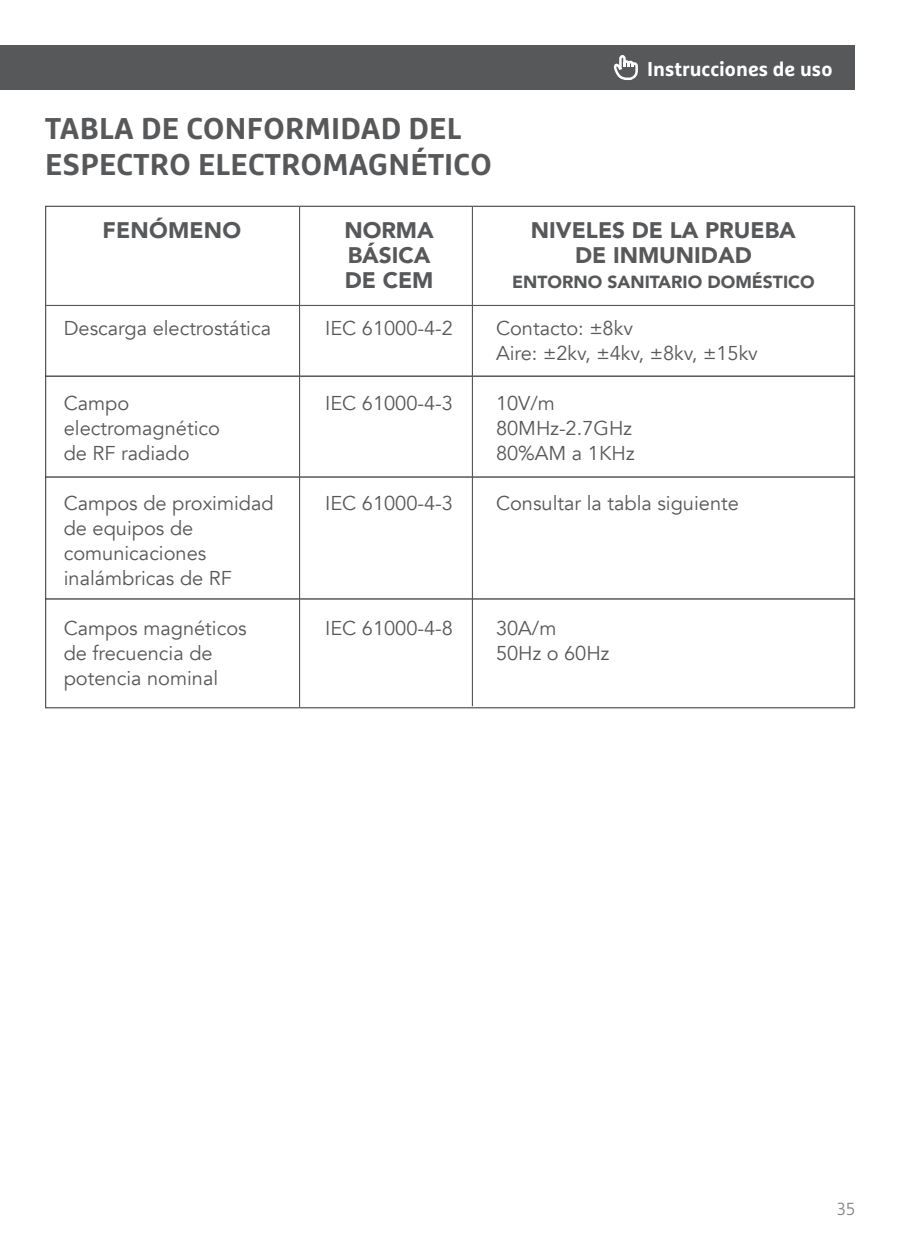
<style>
.page{position:relative;width:900px;height:1260px;background:#fff}
.page>*{position:absolute;margin:0;border:0;box-sizing:border-box;transform-origin:0 0}
.Content__Title_V2{font:700 30px/36px "Marselis OT";letter-spacing:.01em;color:#57585a}
.t1{font:900 22.5px/25px "Avenir";color:#57585a}
.t2{font:20px/25px "Avenir";color:#57585a}
.t3{font:700 20px "Marselis OT";color:#fff}
.t4{font:900 17.5px "Avenir";color:#57585a}
.t5{font:300 17.5px "Marselis OT";color:#828487}
</style>
<div class="page">
<div style="left:0;top:45px;width:855px;height:45px;background:#57585a"></div>
<svg style="left:613px;top:55px;width:25px;height:25px"></svg>
<hr style="left:45px;top:376px;width:810px;height:1px;background:#231f20">
<hr style="left:45px;top:476px;width:810px;height:2px;background:#231f20">
<hr style="left:45px;top:598px;width:810px;height:2px;background:#231f20">
<hr style="left:299px;top:207px;width:1px;height:500px;background:#57585a">
<hr style="left:472px;top:207px;width:1px;height:499px;background:#57585a">
<hr style="left:45px;top:305px;width:810px;height:1px;background:#57585a">
<p class="Content__Title_V2" style="left:45px;top:110px;width:448px">TABLA DE CONFORMIDAD DEL<br>ESPECTRO ELECTROMAGNÉTICO</p>
<p class="t3" style="left:647px;top:57px;width:187px">Instrucciones de uso</p>
<p class="t1" style="left:103px;top:218px;width:140px">FENÓMENO</p>
<p class="t1" style="left:344px;top:218px;width:91px">NORMA<br>BÁSICA<br>DE CEM</p>
<p class="t1" style="left:531px;top:218px;width:267px;text-align:center">NIVELES DE LA PRUEBA<br>DE INMUNIDAD</p>
<p class="t4" style="left:512px;top:267px;width:304px">ENTORNO SANITARIO DOMÉSTICO</p>
<p class="t2" style="left:496px;top:316px;width:139px">Contacto: ±8kv</p>
<p class="t2" style="left:496px;top:341px;width:263px">Aire: ±2kv, ±4kv, ±8kv, ±15kv</p>
<p class="t2" style="left:496px;top:391px;width:60px">10V/m</p>
<p class="t2" style="left:496px;top:416px;width:137px">80MHz-2.7GHz</p>
<p class="t2" style="left:496px;top:441px;width:140px">80%AM a 1KHz</p>
<p class="t2" style="left:496px;top:491px;width:244px">Consultar la tabla siguiente</p>
<p class="t2" style="left:64px;top:316px;width:209px">Descarga electrostática</p>
<p class="t2" style="left:325px;top:316px;width:129px">IEC 61000-4-2</p>
<p class="t2" style="left:64px;top:391px;width:158px">Campo electromagnético de RF radiado</p>
<p class="t2" style="left:64px;top:491px;width:212px">Campos de proximidad de equipos de comunicaciones inalámbricas de RF</p>
<p class="t2" style="left:64px;top:616px;width:184px">Campos magnéticos de frecuencia de potencia nominal</p>
<p class="t2" style="left:325px;top:391px;width:129px">IEC 61000-4-3</p>
<p class="t2" style="left:325px;top:491px;width:129px">IEC 61000-4-3</p>
<p class="t2" style="left:325px;top:616px;width:129px">IEC 61000-4-8</p>
<p class="t2" style="left:496px;top:616px;width:62px">30A/m</p>
<p class="t2" style="left:496px;top:641px;width:115px">50Hz o 60Hz</p>
<p class="t5" style="left:837px;top:1198px;width:20px">35</p>
</div>
